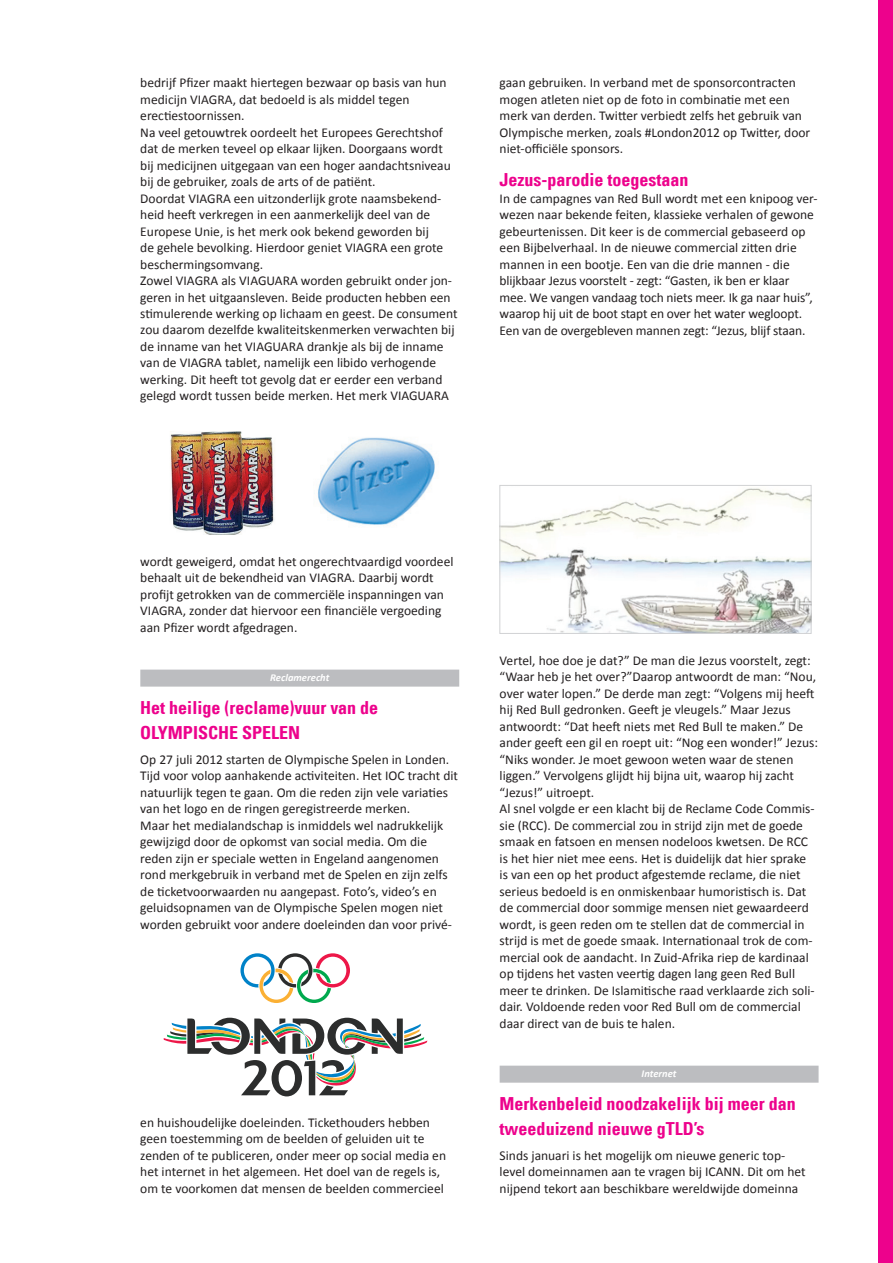
<style>
.page{position:relative;width:893px;height:1263px;background:#fff}
.page>*{position:absolute;margin:0;border:0;box-sizing:border-box;transform-origin:0 0}
.t1{font:700 condensed 18px/25.2px "Univers LT";color:#ed028c}
.t2{font:13.5px/16.5px "Calibri";color:#231f20}
.t3{font:italic 700 10.5px "Calibri";color:#fff}
</style>
<div class="page">
<div style="left:878px;top:0;width:15px;height:1263px;background:#ed028c"></div>
<div style="left:140px;top:670px;width:319px;height:17px;background:#bcbdc0"></div>
<div style="left:500px;top:1066px;width:319px;height:17px;background:#bcbdc0"></div>
<svg style="left:164px;top:1018px;width:263px;height:78px"></svg>
<svg style="left:240px;top:953px;width:110px;height:50px"></svg>
<img style="left:502px;top:488px;width:307px;height:144px">
<div style="left:500px;top:485px;width:311px;height:149px;border:1px solid #d1d2d4"></div>
<img style="left:317px;top:437px;width:118px;height:89px">
<img style="left:170px;top:431px;width:104px;height:104px">
<p class="t2" style="left:140px;top:74px;width:319px">bedrijf Pfizer maakt hiertegen bezwaar op basis van hun medicijn VIAGRA, dat bedoeld is als middel tegen erectiestoornissen.<br>Na veel getouwtrek oordeelt het Europees Gerechtshof dat de merken teveel op elkaar lijken. Doorgaans wordt bij medicijnen uitgegaan van een hoger aandachtsniveau bij de gebruiker, zoals de arts of de patiënt.<br>Doordat VIAGRA een uitzonderlijk grote naamsbekend&shy;heid heeft verkregen in een aanmerkelijk deel van de Europese Unie, is het merk ook bekend geworden bij<br>de gehele bevolking. Hierdoor geniet VIAGRA een grote beschermingsomvang.<br>Zowel VIAGRA als VIAGUARA worden gebruikt onder jon&shy;geren in het uitgaansleven. Beide producten hebben een stimulerende werking op lichaam en geest. De consument zou daarom dezelfde kwaliteitskenmerken verwachten bij de inname van het VIAGUARA drankje als bij de inname van de VIAGRA tablet, namelijk een libido verhogende werking. Dit heeft tot gevolg dat er eerder een verband gelegd wordt tussen beide merken. Het merk VIAGUARA</p>
<p class="t2" style="left:500px;top:74px;width:312px">gaan gebruiken. In verband met de sponsorcontracten mogen atleten niet op de foto in combinatie met een merk van derden. Twitter verbiedt zelfs het gebruik van Olympische merken, zoals #London2012 op Twitter, door niet-officiële sponsors.</p>
<h1 class="t1" style="left:500px;top:167px;width:190px">Jezus-parodie toegestaan</h1>
<p class="t2" style="left:500px;top:190px;width:320px">In de campagnes van Red Bull wordt met een knipoog ver&shy;wezen naar bekende feiten, klassieke verhalen of gewone gebeurtenissen. Dit keer is de commercial gebaseerd op een Bijbelverhaal. In de nieuwe commercial zitten drie mannen in een bootje. Een van die drie mannen - die blijkbaar Jezus voorstelt - zegt: “Gasten, ik ben er klaar mee. We vangen vandaag toch niets meer. Ik ga naar huis”, waarop hij uit de boot stapt en over het water wegloopt.<br>Een van de overgebleven mannen zegt: “Jezus, blijf staan.</p>
<p class="t2" style="left:140px;top:553px;width:315px">wordt geweigerd, omdat het ongerechtvaardigd voordeel behaalt uit de bekendheid van VIAGRA. Daarbij wordt profijt getrokken van de commerciële inspanningen van VIAGRA, zonder dat hiervoor een financiële vergoeding aan Pfizer wordt afgedragen.</p>
<p class="t3" style="left:270px;top:671px;width:61px">Reclamerecht</p>
<h1 class="t1" style="left:140px;top:695px;width:239px">Het heilige (reclame)vuur van de<br>OLYMPISCHE SPELEN</h1>
<p class="t2" style="left:140px;top:751px;width:319px">Op 27 juli 2012 starten de Olympische Spelen in Londen.<br>Tijd voor volop aanhakende activiteiten. Het IOC tracht dit natuurlijk tegen te gaan. Om die reden zijn vele variaties van het logo en de ringen geregistreerde merken.<br>Maar het medialandschap is inmiddels wel nadrukkelijk gewijzigd door de opkomst van social media. Om die reden zijn er speciale wetten in Engeland aangenomen rond merkgebruik in verband met de Spelen en zijn zelfs de ticketvoorwaarden nu aangepast. Foto’s, video’s en geluidsopnamen van de Olympische Spelen mogen niet worden gebruikt voor andere doeleinden dan voor privé-</p>
<p class="t2" style="left:140px;top:1114px;width:307px">en huishoudelijke doeleinden. Tickethouders hebben geen toestemming om de beelden of geluiden uit te zenden of te publiceren, onder meer op social media en het internet in het algemeen. Het doel van de regels is, om te voorkomen dat mensen de beelden commercieel</p>
<p class="t2" style="left:500px;top:652px;width:320px">Vertel, hoe doe je dat?” De man die Jezus voorstelt, zegt: “Waar heb je het over?”Daarop antwoordt de man: “Nou, over water lopen.” De derde man zegt: “Volgens mij heeft hij Red Bull gedronken. Geeft je vleugels.” Maar Jezus antwoordt: “Dat heeft niets met Red Bull te maken.” De ander geeft een gil en roept uit: “Nog een wonder!” Jezus: “Niks wonder. Je moet gewoon weten waar de stenen liggen.” Vervolgens glijdt hij bijna uit, waarop hij zacht “Jezus!” uitroept.<br>Al snel volgde er een klacht bij de Reclame Code Commis&shy;sie (RCC). De commercial zou in strijd zijn met de goede smaak en fatsoen en mensen nodeloos kwetsen. De RCC is het hier niet mee eens. Het is duidelijk dat hier sprake<br>is van een op het product afgestemde reclame, die niet serieus bedoeld is en onmiskenbaar humoristisch is. Dat de commercial door sommige mensen niet gewaardeerd wordt, is geen reden om te stellen dat de commercial in strijd is met de goede smaak. Internationaal trok de com&shy;mercial ook de aandacht. In Zuid-Afrika riep de kardinaal op tijdens het vasten veertig dagen lang geen Red Bull meer te drinken. De Islamitische raad verklaarde zich soli&shy;dair. Voldoende reden voor Red Bull om de commercial daar direct van de buis te halen.</p>
<p class="t3" style="left:642px;top:1067px;width:36px">Internet</p>
<h1 class="t1" style="left:500px;top:1091px;width:297px">Merkenbeleid noodzakelijk bij meer dan tweeduizend nieuwe gTLD’s</h1>
<p class="t2" style="left:500px;top:1147px;width:307px">Sinds januari is het mogelijk om nieuwe generic top&shy;level domeinnamen aan te vragen bij ICANN. Dit om het nijpend tekort aan beschikbare wereldwijde domeinna</p>
</div>
